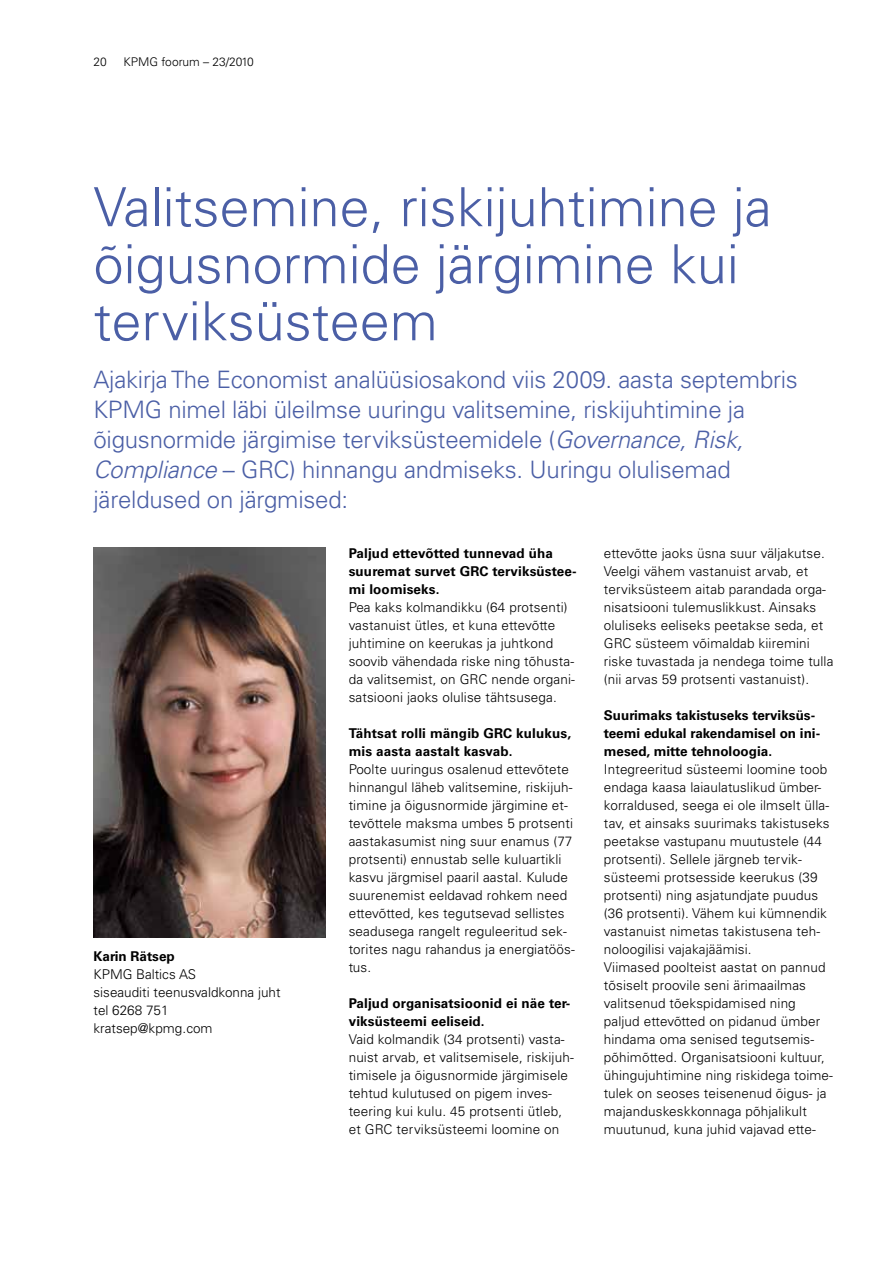
<style>
.page{position:relative;width:893px;height:1263px;background:#fff}
.page>*{position:absolute;margin:0;border:0;box-sizing:border-box;transform-origin:0 0}
.t1{font:300 54px/57px "Univers LT Std";color:#4b5fa6}
.t2{font:300 24px/30px "Univers LT Std";letter-spacing:-.01em;color:#4b5fa6}
.t3{font:300 13.5px/18px "Univers LT Std";letter-spacing:.01em;color:#000}
.t4{font:700 13.5px/18px "Univers LT Std";letter-spacing:.01em;color:#000}
.t5{font:300 12px "Univers LT Std";color:#000}
.s1{font-style:italic}
</style>
<div class="page">
<img style="left:94px;top:548px;width:231px;height:390px">
<p class="t5" style="left:94px;top:54px;width:15px">20</p>
<p class="t5" style="left:124px;top:54px;width:132px">KPMG foorum – 23/2010</p>
<h1 class="t1" style="left:94px;top:179px;width:680px">Valitsemine, riskijuhtimine ja õigusnormide järgimine kui terviksüsteem</h1>
<p class="t2" style="left:94px;top:364px;width:706px">Ajakirja The Economist analüüsiosakond viis 2009. aasta septembris KPMG nimel läbi üleilmse uuringu valitsemine, riskijuhtimine ja õigusnormide järgimise terviksüsteemidele (<span class="s1">Governance, Risk, Compliance</span> – GRC) hinnangu andmiseks. Uuringu olulisemad järeldused on järgmised:</p>
<p class="t4" style="left:94px;top:947px;width:83px">Karin Rätsep</p>
<p class="t3" style="left:94px;top:965px;width:189px">KPMG Baltics AS<br>siseauditi teenusvaldkonna juht tel 6268 751 kratsep@kpmg.com</p>
<p class="t4" style="left:349px;top:544px;width:230px">Paljud ettevõtted tunnevad üha suuremat survet GRC terviksüstee&shy;mi loomiseks.</p>
<p class="t3" style="left:349px;top:598px;width:228px">Pea kaks kolmandikku (64 protsenti) vastanuist ütles, et kuna ettevõtte juhtimine on keerukas ja juhtkond soovib vähendada riske ning tõhusta&shy;da valitsemist, on GRC nende organi&shy;satsiooni jaoks olulise tähtsusega.</p>
<p class="t4" style="left:349px;top:724px;width:224px">Tähtsat rolli mängib GRC kulukus, mis aasta aastalt kasvab.</p>
<p class="t3" style="left:349px;top:760px;width:228px">Poolte uuringus osalenud ettevõtete hinnangul läheb valitsemine, riskijuh&shy;timine ja õigusnormide järgimine et&shy;tevõttele maksma umbes 5 protsenti aastakasumist ning suur enamus (77 protsenti) ennustab selle kuluartikli kasvu järgmisel paaril aastal. Kulude suurenemist eeldavad rohkem need ettevõtted, kes tegutsevad sellistes seadusega rangelt reguleeritud sek&shy;torites nagu rahandus ja energiatöös&shy;tus.</p>
<p class="t4" style="left:349px;top:994px;width:223px">Paljud organisatsioonid ei näe ter&shy;viksüsteemi eeliseid.</p>
<p class="t3" style="left:349px;top:1030px;width:227px">Vaid kolmandik (34 protsenti) vasta&shy;nuist arvab, et valitsemisele, riskijuh&shy;timisele ja õigusnormide järgimisele tehtud kulutused on pigem inves&shy;teering kui kulu. 45 protsenti ütleb, et GRC terviksüsteemi loomine on</p>
<p class="t3" style="left:604px;top:544px;width:231px">ettevõtte jaoks üsna suur väljakutse.<br>Veelgi vähem vastanuist arvab, et terviksüsteem aitab parandada orga&shy;nisatsiooni tulemuslikkust. Ainsaks oluliseks eeliseks peetakse seda, et GRC süsteem võimaldab kiiremini riske tuvastada ja nendega toime tulla (nii arvas 59 protsenti vastanuist).</p>
<p class="t4" style="left:604px;top:706px;width:218px">Suurimaks takistuseks terviksüs&shy;teemi edukal rakendamisel on ini&shy;mesed, mitte tehnoloogia.</p>
<p class="t3" style="left:604px;top:760px;width:231px">Integreeritud süsteemi loomine toob endaga kaasa laiaulatuslikud ümber&shy;korraldused, seega ei ole ilmselt ülla&shy;tav, et ainsaks suurimaks takistuseks peetakse vastupanu muutustele (44 protsenti). Sellele järgneb tervik&shy;süsteemi protsesside keerukus (39 protsenti) ning asjatundjate puudus (36 protsenti). Vähem kui kümnendik vastanuist nimetas takistusena teh&shy;noloogilisi vajakajäämisi.<br>Viimased poolteist aastat on pannud tõsiselt proovile seni ärimaailmas valitsenud tõekspidamised ning paljud ettevõtted on pidanud ümber hindama oma senised tegutsemis&shy;põhimõtted. Organisatsiooni kultuur, ühingujuhtimine ning riskidega toime&shy;tulek on seoses teisenenud õigus- ja majanduskeskkonnaga põhjalikult muutunud, kuna juhid vajavad ette-</p>
</div>
